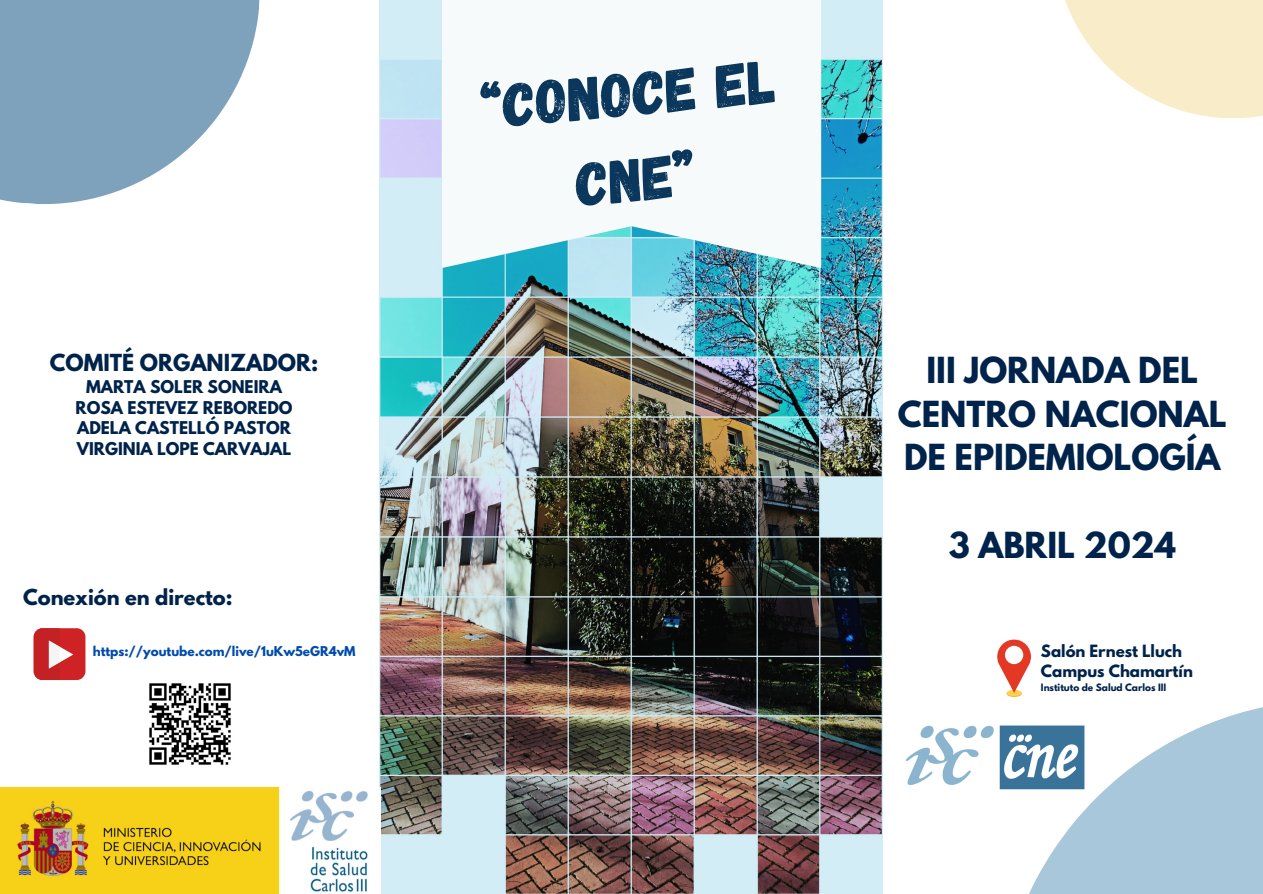
<style>
.page{position:relative;width:1263px;height:894px;background:#fff}
.page>*{position:absolute;margin:0;border:0;box-sizing:border-box;transform-origin:0 0}
.t1{font:61.5px/85.5px "Gagalin";color:#0a375b;text-align:center}
.t2{font:700 31.8px/43.8px "League Spartan";color:#00234b;text-align:center}
.t3{font:700 20.85px "League Spartan";color:#00234b}
.t4{font:700 19.5px "League Spartan";color:#00234b}
.t5{font:700 15.6px/20.9px "League Spartan";color:#00234b;text-align:center}
.t6{font:700 15px "League Spartan";color:#00234b}
.t7{font:700 12px "League Spartan";color:#004aad}
.t8{font:700 9px "League Spartan";color:#00234b}
</style>
<div class="page">
<svg style="left:1029px;top:707px;width:234px;height:186px;fill:#a8c7da"></svg>
<svg style="left:0;top:0;width:260px;height:204px;fill:#7ea2bb"></svg>
<svg style="left:1065px;top:0;width:198px;height:118px;fill:#f9edc9"></svg>
<img style="left:380px;top:0;width:503px;height:893px">
<img style="left:905px;top:713px;width:190px;height:83px">
<svg style="left:442px;top:0;width:379px;height:268px"></svg>
<img style="left:0;top:787px;width:368px;height:106px">
<div style="left:34px;top:628px;width:51px;height:51px;background:#cf2224;border-radius:9px"></div>
<svg style="left:34px;top:628px;width:39px;height:51px"></svg>
<img style="left:149px;top:683px;width:82px;height:82px">
<div style="left:1007px;top:690px;width:15px;height:6px;background:#fabd3e;border-radius:50%"></div>
<div style="left:1007px;top:689px;width:14px;height:7px;background:#fcd24f;border-radius:50%"></div>
<svg style="left:997px;top:639px;width:34px;height:53px"></svg>
<div style="left:1005px;top:645px;width:18px;height:19px;background:#fff;border-radius:50%"></div>
<h1 class="t3" style="left:50px;top:352px;width:270px">COMITÉ ORGANIZADOR:</h1>
<h1 class="t5" style="left:76px;top:378px;width:218px">MARTA SOLER SONEIRA<br>ROSA ESTEVEZ REBOREDO<br>ADELA CASTELLÓ PASTOR<br>VIRGINIA LOPE CARVAJAL</h1>
<h2 class="t4" style="left:23px;top:587px;width:211px">Conexión en directo:</h2>
<h2 class="t7" style="left:93px;top:645px;width:264px">https://youtube.com/live/1uKw5eGR4vM</h2>
<p class="t1" style="left:476px;top:62px;width:298px;rotate:-5deg">“CONOCE EL<br>CNE”</p>
<p class="t2" style="left:898px;top:352px;width:330px">III JORNADA DEL<br>CENTRO NACIONAL<br>DE EPIDEMIOLOGÍA</p>
<p class="t2" style="left:949px;top:527px;width:229px">3 ABRIL 2024</p>
<p class="t6" style="left:1041px;top:643px;width:143px">Salón Ernest Lluch</p>
<p class="t6" style="left:1041px;top:663px;width:154px">Campus Chamartín</p>
<p class="t8" style="left:1041px;top:682px;width:127px">Instituto de Salud Carlos III</p>
</div>
